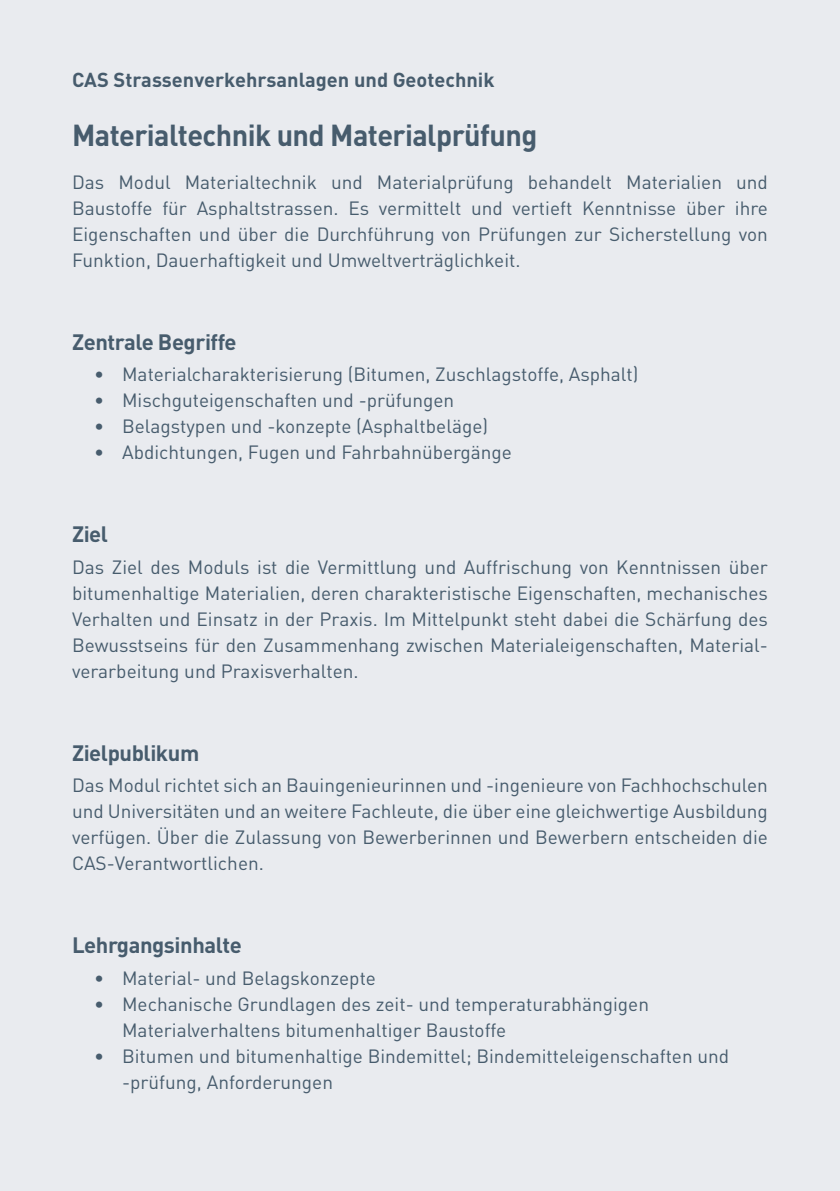
<style>
.page{position:relative;width:840px;height:1191px;background:#fff}
.page>*{position:absolute;margin:0;border:0;box-sizing:border-box;transform-origin:0 0}
.t1{font:700 30px "DINOT";letter-spacing:-.02em;color:#475c6d;scale:.96 1}
.t2{font:700 22px "DINOT";letter-spacing:-.02em;color:#475c6d}
.t3{font:700 20px "DINOT";color:#475c6d}
.t4{font:19px/26px "DINOT";color:#475c6d;text-align:justify}
</style>
<div class="page">
<div style="left:0;top:0;width:839px;height:1191px;background:#e9ebef"></div>
<p class="t3" style="left:72px;top:66px;width:424px">CAS Strassenverkehrsanlagen und Geotechnik</p>
<h1 class="t1" style="left:72px;top:115px;width:486px">Materialtechnik und Materialprüfung</h1>
<p class="t4" style="left:72px;top:168px;width:697px">Das Modul Materialtechnik und Materialprüfung behandelt Materialien und Baustoffe für Asphaltstrassen. Es vermittelt und vertieft Kenntnisse über ihre Eigenschaften und über die Durchführung von Prüfungen zur Sicherstellung von Funktion, Dauerhaftigkeit und Umweltverträglichkeit.</p>
<p class="t2" style="left:72px;top:327px;width:166px">Zentrale Begriffe</p>
<p class="t4" style="left:94px;top:361px;width:545px">• Materialcharakterisierung (Bitumen, Zuschlagstoffe, Asphalt)</p>
<p class="t4" style="left:94px;top:387px;width:361px">• Mischguteigenschaften und -prüfungen</p>
<p class="t4" style="left:94px;top:413px;width:395px">• Belagstypen und -konzepte (Asphaltbeläge)</p>
<p class="t4" style="left:94px;top:439px;width:419px">• Abdichtungen, Fugen und Fahrbahnübergänge</p>
<p class="t2" style="left:72px;top:519px;width:37px">Ziel</p>
<p class="t4" style="left:72px;top:553px;width:697px">Das Ziel des Moduls ist die Vermittlung und Auffrischung von Kenntnissen über bitumenhaltige Materialien, deren charakteristische Eigenschaften, mechanisches Verhalten und Einsatz in der Praxis. Im Mittelpunkt steht dabei die Schärfung des Bewusstseins für den Zusammenhang zwischen Materialeigenschaften, Material&shy;verarbeitung und Praxisverhalten.</p>
<p class="t2" style="left:72px;top:737px;width:129px">Zielpublikum</p>
<p class="t4" style="left:72px;top:771px;width:697px">Das Modul richtet sich an Bauingenieurinnen und -ingenieure von Fachhochschulen und Universitäten und an weitere Fachleute, die über eine gleichwertige Ausbildung verfügen. Über die Zulassung von Bewerberinnen und Bewerbern entscheiden die CAS-Verantwortlichen.</p>
<p class="t2" style="left:72px;top:930px;width:171px">Lehrgangsinhalte</p>
<p class="t4" style="left:94px;top:964px;width:283px">• Material- und Belagskonzepte</p>
<p class="t4" style="left:122px;top:990px;width:528px;text-indent:-28px">• Mechanische Grundlagen des zeit- und temperaturabhängigen<br>Materialverhaltens bitumenhaltiger Baustoffe</p>
<p class="t4" style="left:122px;top:1042px;width:608px;text-indent:-28px">• Bitumen und bitumenhaltige Bindemittel; Bindemitteleigenschaften und -prüfung, Anforderungen</p>
</div>
